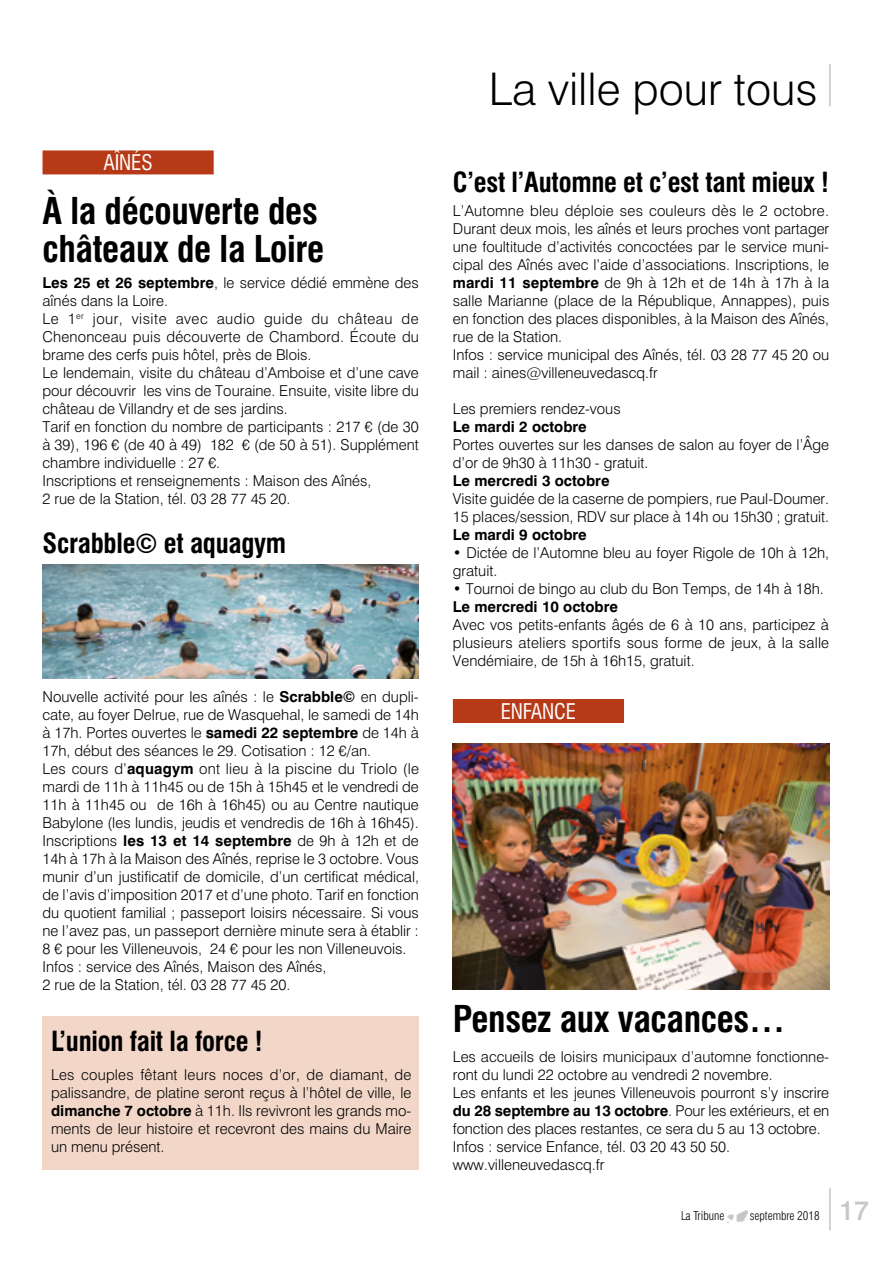
<style>
.page{position:relative;width:893px;height:1263px;background:#fff}
.page>*{position:absolute;margin:0;border:0;box-sizing:border-box;transform-origin:0 0}
.t1{font:300 45px "Swiss 721 BT";color:#000}
.t2{font:700 condensed 36px/37.5px "Swiss 721 BT";letter-spacing:-.01em;color:#000}
.t3{font:700 condensed 27px "Swiss 721 BT";letter-spacing:-.01em;color:#000}
.t4{font:500 27px "Swiss 721 BT";color:#c6c6c6}
.t5{font:condensed 21px "Swiss 721 BT";letter-spacing:-.01em;color:#fff}
.t6{font:300 15px/18px "Swiss 721 BT";color:#000}
.t7{font:700 15px "Swiss 721 BT";color:#000}
.t8{font:300 condensed 12px "Swiss 721 BT";color:#000}
.s1{font-weight:700}
</style>
<div class="page">
<div style="left:43px;top:1016px;width:376px;height:153px;background:#f2d7c8"></div>
<img style="left:727px;top:1210px;width:21px;height:14px">
<hr style="left:829px;top:1188px;width:2px;height:42px;background:#c6c6c6">
<hr style="left:829px;top:64px;width:2px;height:42px;background:#c6c6c6">
<div style="left:43px;top:150px;width:171px;height:24px;background:#b63a18"></div>
<img style="left:43px;top:564px;width:376px;height:114px">
<div style="left:453px;top:699px;width:171px;height:24px;background:#b63a18"></div>
<img style="left:453px;top:743px;width:376px;height:246px">
<h3 class="t5" style="left:104px;top:150px;width:51px">AÎNés</h3>
<h2 class="t2" style="left:43px;top:193px;width:283px">À la découverte des châteaux de la Loire</h2>
<p class="t6" style="left:43px;top:274px;width:378px"><span class="s1">Les 25 et 26 septembre</span>, le service dédié emmène des aînés dans la Loire.<br>Le 1<sup>er</sup> jour, visite avec audio guide du château de Chenonceau puis découverte de Chambord. Écoute du brame des cerfs puis hôtel, près de Blois.<br>Le lendemain, visite du château d’Amboise et d’une cave pour découvrir les vins de Touraine. Ensuite, visite libre du château de Villandry et de ses jardins.<br>Tarif en fonction du nombre de participants : 217 € (de 30 à 39), 196 € (de 40 à 49) 182 € (de 50 à 51). Supplément chambre individuelle : 27 €.<br>Inscriptions et renseignements : Maison des Aînés,<br>2 rue de la Station, tél. 03 28 77 45 20.</p>
<h3 class="t3" style="left:43px;top:527px;width:245px">Scrabble© et aquagym</h3>
<p class="t6" style="left:43px;top:688px;width:378px">Nouvelle activité pour les aînés : le <span class="s1">Scrabble©</span> en dupli&shy;cate, au foyer Delrue, rue de Wasquehal, le samedi de 14h à 17h. Portes ouvertes le <span class="s1">samedi 22 septembre</span> de 14h à 17h, début des séances le 29. Cotisation : 12 €/an.<br>Les cours d’<span class="s1">aquagym</span> ont lieu à la piscine du Triolo (le mardi de 11h à 11h45 ou de 15h à 15h45 et le vendredi de 11h à 11h45 ou de 16h à 16h45) ou au Centre nautique Babylone (les lundis, jeudis et vendredis de 16h à 16h45).<br>Inscriptions <span class="s1">les 13 et 14 septembre</span> de 9h à 12h et de 14h à 17h à la Maison des Aînés, reprise le 3 octobre. Vous munir d’un justificatif de domicile, d’un certificat médical, de l’avis d’imposition 2017 et d’une photo. Tarif en fonction du quotient familial ; passeport loisirs nécessaire. Si vous ne l’avez pas, un passeport dernière minute sera à établir :<br>8 € pour les Villeneuvois, 24 € pour les non Villeneuvois.<br>Infos : service des Aînés, Maison des Aînés,<br>2 rue de la Station, tél. 03 28 77 45 20.</p>
<h3 class="t3" style="left:51px;top:1025px;width:213px">L’union fait la force !</h3>
<p class="t6" style="left:51px;top:1066px;width:362px;text-align:justify">Les couples fêtant leurs noces d’or, de diamant, de palissandre, de platine seront reçus à l’hôtel de ville, le <span class="s1">dimanche 7 octobre</span> à 11h. Ils revivront les grands mo&shy;ments de leur histoire et recevront des mains du Maire un menu présent.</p>
<h1 class="t1" style="left:489px;top:62px;width:331px">La ville pour tous</h1>
<h3 class="t3" style="left:453px;top:166px;width:378px">C’est l’Automne et c’est tant mieux !</h3>
<p class="t6" style="left:453px;top:202px;width:378px">L’Automne bleu déploie ses couleurs dès le 2 octobre.<br>Durant deux mois, les aînés et leurs proches vont partager une foultitude d’activités concoctées par le service muni&shy;cipal des Aînés avec l’aide d’associations. Inscriptions, le <span class="s1">mardi 11 septembre</span> de 9h à 12h et de 14h à 17h à la salle Marianne (place de la République, Annappes), puis en fonction des places disponibles, à la Maison des Aînés, rue de la Station.<br>Infos : service municipal des Aînés, tél. 03 28 77 45 20 ou mail : aines@villeneuvedascq.fr</p>
<p class="t6" style="left:453px;top:400px;width:169px">Les premiers rendez-vous</p>
<p class="t7" style="left:453px;top:418px;width:135px">Le mardi 2 octobre</p>
<p class="t6" style="left:453px;top:436px;width:378px">Portes ouvertes sur les danses de salon au foyer de l’Âge d’or de 9h30 à 11h30 - gratuit.</p>
<p class="t7" style="left:453px;top:472px;width:158px">Le mercredi 3 octobre</p>
<p class="t6" style="left:453px;top:490px;width:378px">Visite guidée de la caserne de pompiers, rue Paul-Doumer.<br>15 places/session, RDV sur place à 14h ou 15h30 ; gratuit.</p>
<p class="t7" style="left:453px;top:526px;width:135px">Le mardi 9 octobre</p>
<p class="t6" style="left:453px;top:544px;width:378px">• Dictée de l’Automne bleu au foyer Rigole de 10h à 12h, gratuit.</p>
<p class="t6" style="left:453px;top:580px;width:372px">• Tournoi de bingo au club du Bon Temps, de 14h à 18h.</p>
<p class="t7" style="left:453px;top:598px;width:167px">Le mercredi 10 octobre</p>
<p class="t6" style="left:453px;top:616px;width:378px;text-align:justify">Avec vos petits-enfants âgés de 6 à 10 ans, participez à plusieurs ateliers sportifs sous forme de jeux, à la salle Vendémiaire, de 15h à 16h15, gratuit.</p>
<h3 class="t5" style="left:501px;top:698px;width:77px">ENFANCE</h3>
<h2 class="t2" style="left:453px;top:1001px;width:334px">Pensez aux vacances…</h2>
<p class="t6" style="left:453px;top:1048px;width:378px">Les accueils de loisirs municipaux d’automne fonctionne&shy;ront du lundi 22 octobre au vendredi 2 novembre.<br>Les enfants et les jeunes Villeneuvois pourront s’y inscrire <span class="s1">du 28 septembre au 13 octobre</span>. Pour les extérieurs, et en fonction des places restantes, ce sera du 5 au 13 octobre.<br>Infos : service Enfance, tél. 03 20 43 50 50. www.villeneuvedascq.fr</p>
<p class="t8" style="left:681px;top:1208px;width:45px">La Tribune</p>
<p class="t8" style="left:750px;top:1208px;width:71px">septembre 2018</p>
<h3 class="t4" style="left:839px;top:1194px;width:32px">17</h3>
</div>
